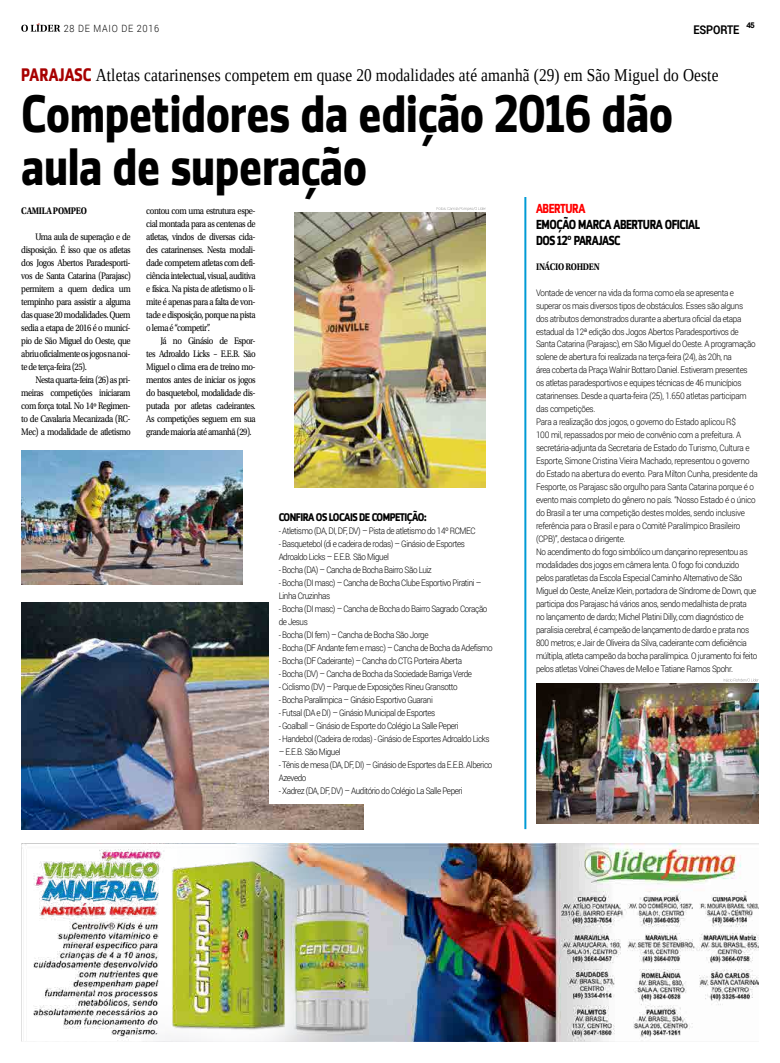
<style>
.page{position:relative;width:780px;height:1063px;background:#fff}
.page>*{position:absolute;margin:0;border:0;box-sizing:border-box;transform-origin:0 0}
.t1{font:700 52.2px/52.2px "Zemestro Std";letter-spacing:-.01em;color:#000;scale:.85 1}
.t2{font:18px "Tinos";letter-spacing:.01em;color:#000;scale:.85 1}
.t3{font:700 13px/16px "Zemestro Std";letter-spacing:-.04em;color:#000;scale:.85 1}
.t4{font:700 13px "Zemestro Std";color:#f00;scale:.85 1}
.t5{font:700 12px "Roboto";color:#000;scale:.9 1}
.t6{font:700 11px "Zemestro Std";letter-spacing:-.05em;color:#000;scale:.9 1}
.t7{font:10px/13px "Utopia Std";letter-spacing:-.05em;color:#000;text-align:justify;scale:.85 1}
.t8{font:700 10px "Utopia Std";letter-spacing:-.03em;color:#000;scale:.85 1}
.t9{font:300 10px "Roboto";letter-spacing:.08em;color:#000;scale:.9 1}
.t10{font:300 9px/13px "Roboto";letter-spacing:-.04em;color:#000;scale:.9 1}
.t11{font:700 8px "Arial";color:#000}
.s1{font-family:"Zemestro Std";font-weight:700;color:#a70000}
</style>
<div class="page">
<svg style="left:21px;top:23px;width:39px;height:9px"></svg>
<svg style="left:723px;top:678px;width:35px;height:4px"></svg>
<hr style="left:524px;top:197px;width:2px;height:632px;background:#009bd5">
<img style="left:536px;top:683px;width:222px;height:140px">
<img style="left:21px;top:602px;width:343px;height:227px">
<img style="left:21px;top:450px;width:222px;height:135px">
<img style="left:295px;top:212px;width:191px;height:276px">
<svg style="left:437px;top:207px;width:49px;height:4px"></svg>
<div style="left:269px;top:506px;width:243px;height:298px;background:#fff"></div>
<img style="left:21px;top:843px;width:737px;height:199px">
<p class="t9" style="left:64px;top:21px;width:107px">28 DE MAIO DE 2016</p>
<p class="t11" style="left:746px;top:20px;width:10px">45</p>
<h3 class="t5" style="left:693px;top:21px;width:31px">ESPORTE</h3>
<h2 class="t2" style="left:21px;top:64px;width:821px"><span class="s1">PARAJASC</span> Atletas catarinenses competem em quase 20 modalidades até amanhã (29) em São Miguel do Oeste</h2>
<h1 class="t1" style="left:21px;top:88px;width:768px">COMPETIDORES DA EDIÇÃO 2016 DÃO<br>AULA DE SUPERAÇÃO</h1>
<h3 class="t4" style="left:536px;top:200px;width:60px">ABERTURA</h3>
<h3 class="t3" style="left:536px;top:216px;width:172px">EMOÇÃO MARCA ABERTURA OFICIAL<br>DOS 12º PARAJASC</h3>
<p class="t8" style="left:536px;top:260px;width:49px">INÁC IO ROHDEN</p>
<p class="t10" style="left:536px;top:286px;width:248px">Vontade de vencer na vida da forma como ela se apresenta e superar os mais diversos tipos de obstáculos. Esses são alguns dos atributos demonstrados durante a abertura oficial da etapa estadual da 12ª edição dos Jogos Abertos Paradesportivos de Santa Catarina (Parajasc), em São Miguel do Oeste. A programação solene de abertura foi realizada na terça-feira (24), às 20h, na<br>área coberta da Praça Walnir Bottaro Daniel. Estiveram presentes os atletas paradesportivos e equipes técnicas de 46 municípios catarinenses. Desde a quarta-feira (25), 1.650 atletas participam das competições.<br>Para a realização dos jogos, o governo do Estado aplicou R$<br>100 mil, repassados por meio de convênio com a prefeitura. A secretária-adjunta da Secretaria de Estado do Turismo, Cultura e Esporte, Simone Cristina Vieira Machado, representou o governo do Estado na abertura do evento. Para Milton Cunha, presidente da Fesporte, os Parajasc são orgulho para Santa Catarina porque é o evento mais completo do gênero no país. “Nosso Estado é o único do Brasil a ter uma competição destes moldes, sendo inclusive referência para o Brasil e para o Comitê Paralímpico Brasileiro (CPB)”, destaca o dirigente.<br>No acendimento do fogo simbólico um dançarino representou as modalidades dos jogos em câmera lenta. O fogo foi conduzido pelos paratletas da Escola Especial Caminho Alternativo de São Miguel do Oeste, Anelize Klein, portadora de Síndrome de Down, que participa dos Parajasc há vários anos, sendo medalhista de prata no lançamento de dardo; Michel Platini Dilly, com diagnóstico de paralisia cerebral, é campeão de lançamento de dardo e prata nos 800 metros; e Jair de Oliveira da Silva, cadeirante com deficiência múltipla, atleta campeão da bocha paralímpica. O juramento foi feito pelos atletas Volnei Chaves de Mello e Tatiane Ramos Spohr.</p>
<p class="t8" style="left:21px;top:204px;width:66px">CAMILA POMPEO</p>
<p class="t7" style="left:21px;top:230px;width:130px;text-indent:14px">Uma aula de superação e de disposição. É isso que os atletas dos Jogos Abertos Paradesporti&shy;vos de Santa Catarina (Parajasc) permitem a quem dedica um tempinho para assistir a alguma das quase 20 modalidades. Quem sedia a etapa de 2016 é o municí&shy;pio de São Miguel do Oeste, que abriu oficialmente os jogos na noi&shy;te de terça-feira (25).</p>
<p class="t7" style="left:21px;top:373px;width:130px;text-indent:14px">Nesta quarta-feira (26) as pri&shy;meiras competições iniciaram com força total. No 14º Regimen&shy;to de Cavalaria Mecanizada (RC-Mec) a modalidade de atletismo</p>
<p class="t7" style="left:146px;top:204px;width:130px">contou com uma estrutura espe&shy;cial montada para as centenas de atletas, vindos de diversas cida&shy;des catarinenses. Nesta modali&shy;dade competem atletas com defi&shy;ciência intelectual, visual, auditiva e física. Na pista de atletismo o li&shy;mite é apenas para a falta de von&shy;tade e disposição, porque na pista o lema é “competir”.</p>
<p class="t7" style="left:146px;top:334px;width:130px;text-indent:14px">Já no Ginásio de Espor&shy;tes Adroaldo Licks – E.E.B. São Miguel o clima era de treino mo&shy;mentos antes de iniciar os jogos do basquetebol, modalidade dis&shy;putada por atletas cadeirantes.<br>As competições seguem em sua grande maioria até amanhã (29).</p>
<p class="t6" style="left:279px;top:510px;width:62px">CONFIRA OS LOCAI</p>
<p class="t6" style="left:352px;top:510px;width:84px">S DE COM PETIÇÃO:</p>
<p class="t10" style="left:279px;top:524px;width:220px">- Atletismo (DA, DI, DF, DV) – Pista de atletismo do 14º RCMEC</p>
<p class="t10" style="left:279px;top:537px;width:208px">- Basquetebol (di e cadeira de rodas) – Ginásio de Esportes<br>Adroaldo Licks – E.E.B. São Miguel</p>
<p class="t10" style="left:279px;top:563px;width:172px">- Bocha (DA) – Cancha de Bocha Bairro São Luiz</p>
<p class="t10" style="left:279px;top:576px;width:227px">- Bocha (DI masc) – Cancha de Bocha Clube Esportivo Piratini –<br>Linha Cruzinhas</p>
<p class="t10" style="left:279px;top:602px;width:233px">- Bocha (DI masc) – Cancha de Bocha do Bairro Sagrado Coração de Jesus</p>
<p class="t10" style="left:279px;top:628px;width:168px">- Bocha (DI fem) – Cancha de Bocha São Jorge</p>
<p class="t10" style="left:279px;top:641px;width:239px">- Bocha (DF Andante fem e masc) – Cancha de Bocha da Adefismo</p>
<p class="t10" style="left:279px;top:654px;width:205px">- Bocha (DF Cadeirante) – Cancha do CTG Porteira Aberta</p>
<p class="t10" style="left:279px;top:667px;width:216px">- Bocha (DV) – Cancha de Bocha da Sociedade Barriga Verde</p>
<p class="t10" style="left:279px;top:680px;width:200px">- Ciclismo (DV) – Parque de Exposições Rineu Gransotto</p>
<p class="t10" style="left:279px;top:693px;width:173px">- Bocha Paralímpica – Ginásio Esportivo Guarani</p>
<p class="t10" style="left:279px;top:706px;width:176px">- Futsal (DA e DI) – Ginásio Municipal de Esportes</p>
<p class="t10" style="left:279px;top:719px;width:201px">- Goalball – Ginásio de Esporte do Colégio La Salle Peperi</p>
<p class="t10" style="left:279px;top:732px;width:236px">- Handebol (Cadeira de rodas) - Ginásio de Esportes Adroaldo Licks</p>
<p class="t10" style="left:279px;top:745px;width:70px">– E.E.B. São Miguel</p>
<p class="t10" style="left:279px;top:758px;width:239px">- Tênis de mesa (DA, DF, DI) – Ginásio de Esportes da E.E.B. Alberico<br>Azevedo</p>
<p class="t10" style="left:279px;top:784px;width:206px">- Xadrez (DA, DF, DV) – Auditório do Colégio La Salle Peperi</p>
</div>
